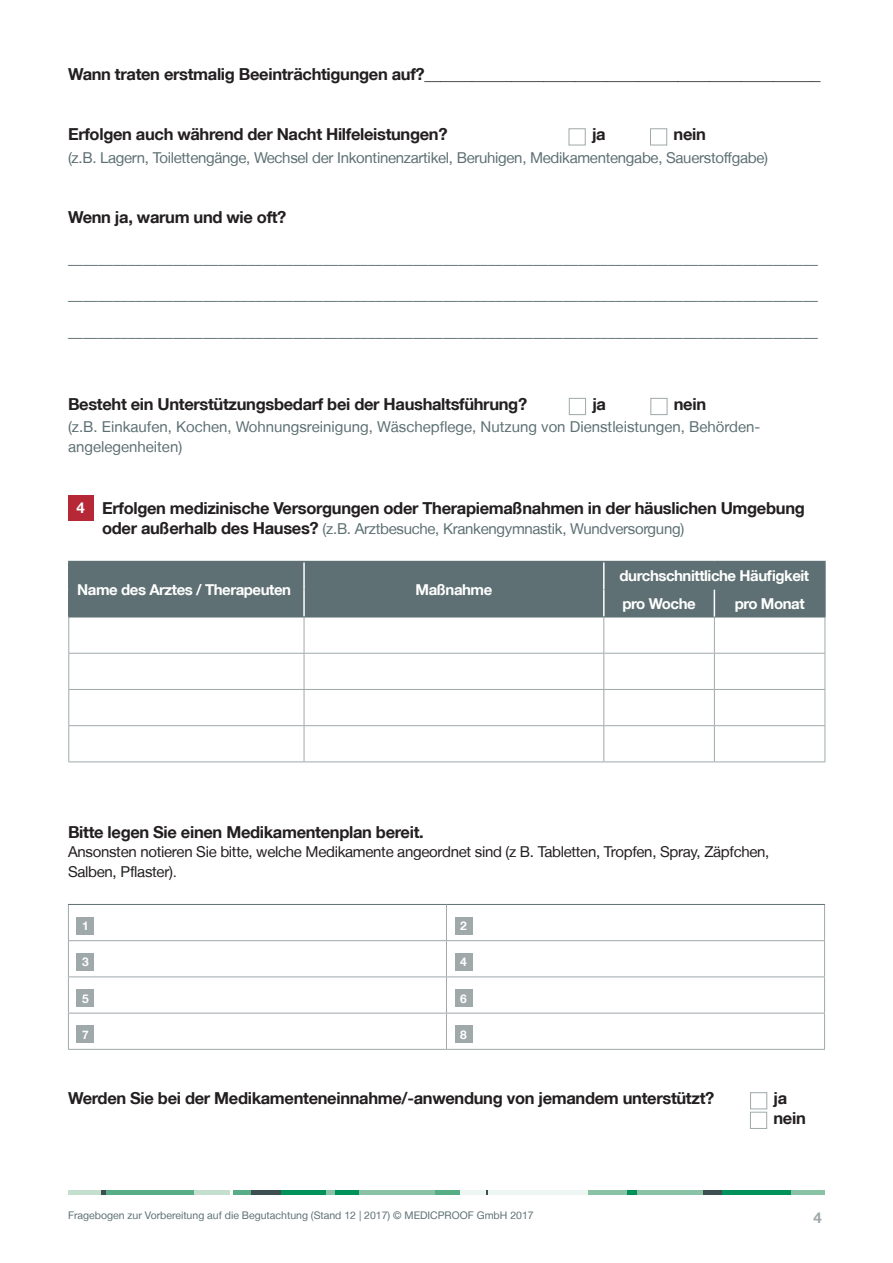
<style>
.page{position:relative;width:893px;height:1263px;background:#fff}
.page>*{position:absolute;margin:0;border:0;box-sizing:border-box;transform-origin:0 0}
.t1{font:700 16.5px/19.5px "Helvetica Neue LT";letter-spacing:-.02em;color:#231f20}
.t2{font:15px "Helvetica Neue LT";letter-spacing:-.02em;color:#5e7073}
.t3{font:15px/19.2px "Helvetica Neue LT";letter-spacing:-.02em;color:#231f20}
.t4{font:15px/19.5px "Helvetica Neue LT";color:#5e7073}
.t5{font:700 15px/27.8px "Helvetica Neue LT";letter-spacing:-.03em;color:#fff}
.t6{font:700 15px "Helvetica Neue LT";color:#9fa9aa}
.t7{font:700 12px "Helvetica Neue LT";color:#fff}
.t8{font:10.5px "Helvetica Neue LT";color:#5e7073}
.s1{font-weight:700;font-size:16.5px;color:#231f20}
.s2{font-family:"Arial"}
</style>
<div class="page">
<hr style="left:427px;top:1191px;width:204px;height:4px;background:#edf6f2">
<hr style="left:163px;top:1191px;width:67px;height:4px;background:#c5dfcf">
<hr style="left:68px;top:1191px;width:49px;height:4px;background:#c5dfcf">
<hr style="left:588px;top:1191px;width:138px;height:4px;background:#8ac2a6">
<hr style="left:784px;top:1191px;width:41px;height:4px;background:#8ac2a6">
<hr style="left:303px;top:1191px;width:137px;height:4px;background:#8ac2a6">
<hr style="left:233px;top:1191px;width:26px;height:4px;background:#57ad86">
<hr style="left:106px;top:1191px;width:87px;height:4px;background:#57ad86">
<hr style="left:436px;top:1191px;width:24px;height:4px;background:#57ad86">
<hr style="left:273px;top:1191px;width:52px;height:4px;background:#00925a">
<hr style="left:335px;top:1191px;width:23px;height:4px;background:#00925a">
<hr style="left:627px;top:1191px;width:10px;height:4px;background:#00925a">
<hr style="left:717px;top:1191px;width:74px;height:4px;background:#00925a">
<svg style="left:101px;top:1191px;width:5px;height:4px"></svg>
<hr style="left:251px;top:1191px;width:30px;height:4px;background:#3d4f51">
<hr style="left:704px;top:1191px;width:18px;height:4px;background:#3d4f51">
<hr style="left:68px;top:617px;width:1px;height:36px;background:#9fa9aa">
<hr style="left:304px;top:617px;width:1px;height:36px;background:#9fa9aa">
<hr style="left:603px;top:617px;width:1px;height:36px;background:#9fa9aa">
<hr style="left:714px;top:617px;width:1px;height:36px;background:#9fa9aa">
<hr style="left:825px;top:617px;width:1px;height:36px;background:#9fa9aa">
<hr style="left:68px;top:653px;width:236px;height:1px;background:#9fa9aa">
<hr style="left:68px;top:654px;width:1px;height:35px;background:#9fa9aa">
<hr style="left:304px;top:653px;width:300px;height:1px;background:#9fa9aa">
<hr style="left:304px;top:654px;width:1px;height:35px;background:#9fa9aa">
<hr style="left:604px;top:653px;width:110px;height:1px;background:#9fa9aa">
<hr style="left:603px;top:654px;width:1px;height:35px;background:#9fa9aa">
<hr style="left:714px;top:653px;width:111px;height:1px;background:#9fa9aa">
<hr style="left:714px;top:654px;width:1px;height:35px;background:#9fa9aa">
<hr style="left:825px;top:654px;width:1px;height:35px;background:#9fa9aa">
<hr style="left:68px;top:689px;width:236px;height:1px;background:#9fa9aa">
<hr style="left:68px;top:690px;width:1px;height:35px;background:#9fa9aa">
<hr style="left:304px;top:689px;width:300px;height:1px;background:#9fa9aa">
<hr style="left:304px;top:690px;width:1px;height:35px;background:#9fa9aa">
<hr style="left:604px;top:689px;width:110px;height:1px;background:#9fa9aa">
<hr style="left:603px;top:690px;width:1px;height:35px;background:#9fa9aa">
<hr style="left:714px;top:689px;width:111px;height:1px;background:#9fa9aa">
<hr style="left:714px;top:690px;width:1px;height:35px;background:#9fa9aa">
<hr style="left:825px;top:690px;width:1px;height:35px;background:#9fa9aa">
<hr style="left:68px;top:725px;width:236px;height:1px;background:#9fa9aa">
<hr style="left:68px;top:726px;width:1px;height:35px;background:#9fa9aa">
<hr style="left:304px;top:725px;width:300px;height:1px;background:#9fa9aa">
<hr style="left:304px;top:726px;width:1px;height:35px;background:#9fa9aa">
<hr style="left:604px;top:725px;width:110px;height:1px;background:#9fa9aa">
<hr style="left:603px;top:726px;width:1px;height:35px;background:#9fa9aa">
<hr style="left:714px;top:725px;width:111px;height:1px;background:#9fa9aa">
<hr style="left:714px;top:726px;width:1px;height:35px;background:#9fa9aa">
<hr style="left:825px;top:726px;width:1px;height:35px;background:#9fa9aa">
<hr style="left:68px;top:561px;width:236px;height:1px;background:#5e7073">
<hr style="left:68px;top:562px;width:2px;height:27px;background:#5e7073">
<hr style="left:714px;top:561px;width:112px;height:1px;background:#5e7073">
<hr style="left:68px;top:589px;width:2px;height:28px;background:#5e7073">
<hr style="left:824px;top:589px;width:2px;height:28px;background:#5e7073">
<hr style="left:68px;top:617px;width:236px;height:1px;background:#5e7073">
<hr style="left:304px;top:617px;width:300px;height:1px;background:#5e7073">
<hr style="left:604px;top:617px;width:110px;height:1px;background:#5e7073">
<hr style="left:714px;top:617px;width:112px;height:1px;background:#5e7073">
<hr style="left:824px;top:562px;width:2px;height:27px;background:#5e7073">
<div style="left:70px;top:561px;width:754px;height:56px;background:#5e7073"></div>
<hr style="left:68px;top:761px;width:236px;height:1px;background:#9fa9aa">
<hr style="left:304px;top:761px;width:300px;height:1px;background:#9fa9aa">
<hr style="left:604px;top:761px;width:110px;height:1px;background:#9fa9aa">
<hr style="left:714px;top:761px;width:111px;height:1px;background:#9fa9aa">
<hr style="left:68px;top:905px;width:1px;height:35px;background:#9fa9aa">
<hr style="left:446px;top:905px;width:1px;height:35px;background:#9fa9aa">
<hr style="left:824px;top:905px;width:1px;height:35px;background:#9fa9aa">
<hr style="left:68px;top:940px;width:378px;height:1px;background:#9fa9aa">
<hr style="left:68px;top:941px;width:1px;height:35px;background:#9fa9aa">
<hr style="left:446px;top:940px;width:379px;height:1px;background:#9fa9aa">
<hr style="left:446px;top:941px;width:1px;height:35px;background:#9fa9aa">
<hr style="left:824px;top:941px;width:1px;height:35px;background:#9fa9aa">
<hr style="left:68px;top:976px;width:378px;height:1px;background:#9fa9aa">
<hr style="left:68px;top:977px;width:1px;height:36px;background:#9fa9aa">
<hr style="left:446px;top:976px;width:379px;height:1px;background:#9fa9aa">
<hr style="left:446px;top:977px;width:1px;height:36px;background:#9fa9aa">
<hr style="left:824px;top:977px;width:1px;height:36px;background:#9fa9aa">
<hr style="left:68px;top:1013px;width:378px;height:1px;background:#9fa9aa">
<hr style="left:68px;top:1013px;width:1px;height:36px;background:#9fa9aa">
<hr style="left:446px;top:1013px;width:379px;height:1px;background:#9fa9aa">
<hr style="left:446px;top:1013px;width:1px;height:36px;background:#9fa9aa">
<hr style="left:824px;top:1013px;width:1px;height:36px;background:#9fa9aa">
<hr style="left:68px;top:904px;width:378px;height:1px;background:#5e7073">
<hr style="left:446px;top:904px;width:379px;height:1px;background:#5e7073">
<hr style="left:68px;top:1049px;width:378px;height:1px;background:#9fa9aa">
<hr style="left:446px;top:1049px;width:379px;height:1px;background:#9fa9aa">
<div style="left:569px;top:128px;width:17px;height:17px;background:#fff;border:1px solid #9fa9aa"></div>
<div style="left:650px;top:128px;width:17px;height:17px;background:#fff;border:1px solid #9fa9aa"></div>
<div style="left:569px;top:398px;width:17px;height:17px;background:#fff;border:1px solid #9fa9aa"></div>
<div style="left:650px;top:398px;width:17px;height:17px;background:#fff;border:1px solid #9fa9aa"></div>
<div style="left:68px;top:495px;width:26px;height:25px;background:#b72837"></div>
<div style="left:77px;top:917px;width:17px;height:17px;background:#9fa9aa"></div>
<div style="left:455px;top:917px;width:17px;height:17px;background:#9fa9aa"></div>
<div style="left:77px;top:953px;width:17px;height:17px;background:#9fa9aa"></div>
<div style="left:455px;top:953px;width:17px;height:17px;background:#9fa9aa"></div>
<div style="left:77px;top:990px;width:17px;height:17px;background:#9fa9aa"></div>
<div style="left:455px;top:990px;width:17px;height:17px;background:#9fa9aa"></div>
<div style="left:77px;top:1026px;width:17px;height:17px;background:#9fa9aa"></div>
<div style="left:455px;top:1026px;width:17px;height:17px;background:#9fa9aa"></div>
<div style="left:750px;top:1092px;width:17px;height:17px;background:#fff;border:1px solid #9fa9aa"></div>
<div style="left:750px;top:1112px;width:17px;height:17px;background:#fff;border:1px solid #9fa9aa"></div>
<p class="t1" style="left:68px;top:64px;width:754px">Wann traten erstmalig Beeinträchtigungen auf?__________________________________________________</p>
<p class="t1" style="left:68px;top:124px;width:381px">Erfolgen auch während der Nacht Hilfeleistungen?</p>
<p class="t1" style="left:592px;top:124px;width:15px">ja</p>
<p class="t1" style="left:673px;top:124px;width:34px">nein</p>
<p class="t2" style="left:68px;top:148px;width:701px">(z.B. Lagern, Toilettengänge, Wechsel der Inkontinenzartikel, Beruhigen, Medikamentengabe, Sauerstoffgabe)</p>
<p class="t1" style="left:68px;top:207px;width:220px">Wenn ja, warum und wie oft?</p>
<p class="t2" style="left:68px;top:249px;width:752px">____________________________________________________________________________________________________</p>
<p class="t2" style="left:68px;top:286px;width:752px">____________________________________________________________________________________________________</p>
<p class="t2" style="left:68px;top:322px;width:752px">____________________________________________________________________________________________________</p>
<p class="t1" style="left:68px;top:394px;width:461px">Besteht ein Unterstützungsbedarf bei der Haushaltsführung?</p>
<p class="t1" style="left:592px;top:394px;width:15px">ja</p>
<p class="t1" style="left:674px;top:394px;width:34px">nein</p>
<p class="t4" style="left:68px;top:417px;width:694px">(z.B. Einkaufen, Kochen, Wohnungsreinigung, Wäschepflege, Nutzung von Dienstleistungen, Behörden&shy;angelegenheiten)</p>
<p class="t5" style="left:77px;top:493px;width:10px">4</p>
<p class="t1" style="left:102px;top:498px;width:704px">Erfolgen medizinische Versorgungen oder Therapiemaßnahmen in der häuslichen Umgebung</p>
<p class="t2" style="left:102px;top:519px;width:584px"><span class="s1">oder außerhalb des Hauses?</span> (z.B. Arztbesuche, Krankengymnastik, Wundversorgung)</p>
<p class="t5" style="left:77px;top:575px;width:215px">Name des Arztes / Therapeuten</p>
<p class="t5" style="left:415px;top:575px;width:78px">Maßnahme</p>
<p class="t5" style="left:620px;top:561px;width:191px">durchschnittliche Häufigkeit pro Woche</p>
<p class="t5" style="left:735px;top:589px;width:72px">pro Monat</p>
<p class="t1" style="left:68px;top:822px;width:357px">Bitte legen Sie einen Medikamentenplan bereit.</p>
<p class="t3" style="left:68px;top:842px;width:703px">Ansonsten notieren Sie bitte, welche Medikamente angeordnet sind (z B. Tabletten, Tropfen, Spray, Zäpfchen,<br>Salben, Pflaster)<span class="s2">.</span></p>
<p class="t7" style="left:82px;top:918px;width:8px">1</p>
<p class="t7" style="left:460px;top:918px;width:8px">2</p>
<p class="t7" style="left:82px;top:954px;width:8px">3</p>
<p class="t7" style="left:460px;top:954px;width:8px">4</p>
<p class="t7" style="left:82px;top:991px;width:8px">5</p>
<p class="t7" style="left:460px;top:991px;width:8px">6</p>
<p class="t7" style="left:82px;top:1027px;width:8px">7</p>
<p class="t7" style="left:460px;top:1027px;width:8px">8</p>
<p class="t1" style="left:68px;top:1088px;width:648px">Werden Sie bei der Medikamenteneinnahme/-anwendung von jemandem unterstützt?</p>
<p class="t1" style="left:773px;top:1088px;width:34px">ja nein</p>
<p class="t8" style="left:68px;top:1209px;width:467px">Fragebogen zur Vorbereitung auf die Begutachtung (Stand 12 | 2017) © MEDICPROOF GmbH 2017</p>
<p class="t6" style="left:813px;top:1208px;width:10px">4</p>
</div>
